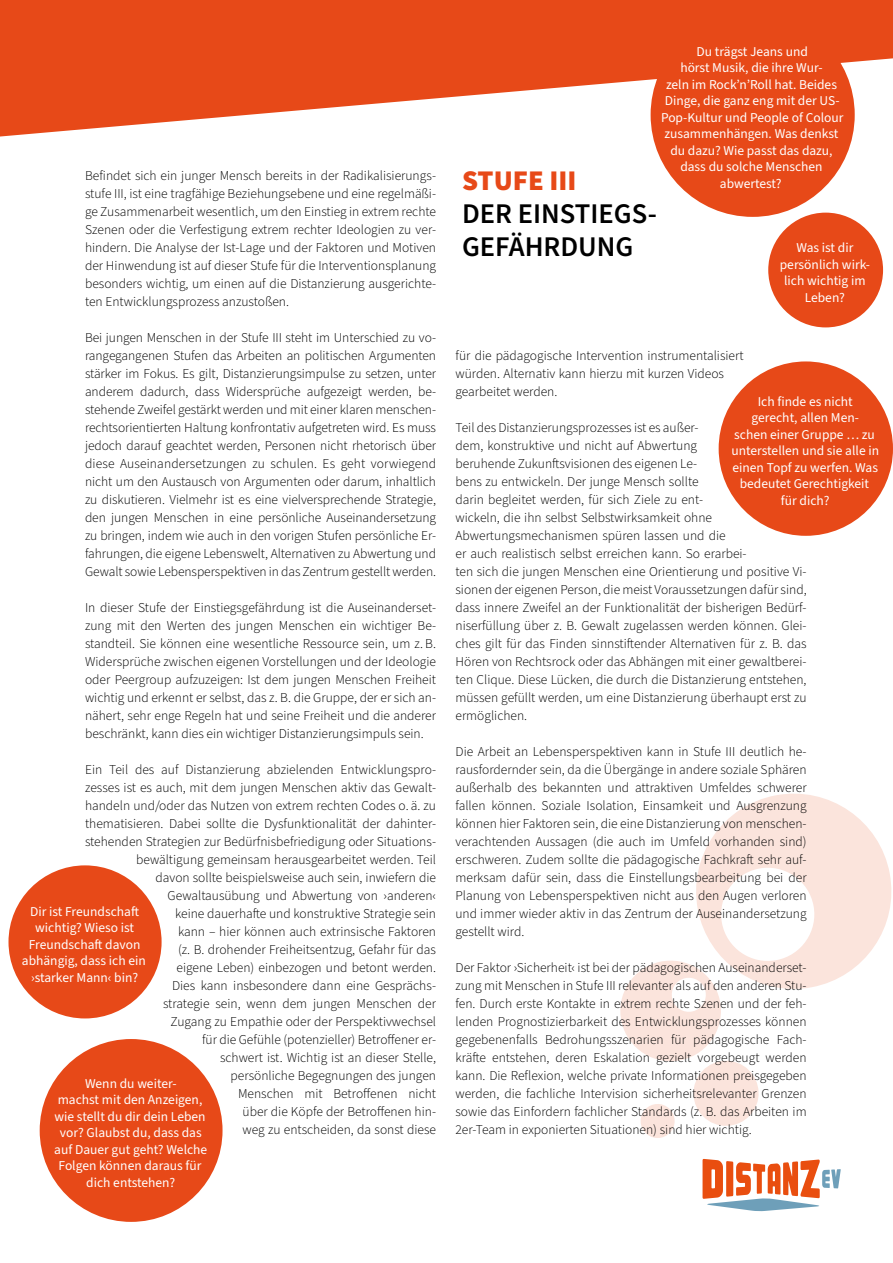
<style>
.page{position:relative;width:893px;height:1263px;background:#fff}
.page>*{position:absolute;margin:0;border:0;box-sizing:border-box;transform-origin:0 0}
.t1{font:600 28.5px/33px "Source Sans 3";color:#000}
.t2{font:900 28.5px "Source Sans 3";color:#e74918}
.t3{font:300 13.5px/18px "Source Sans 3";color:#000;text-align:justify}
.t4{font:13.5px/16.5px "Source Sans 3";color:#fff;text-align:center}
</style>
<div class="page">
<svg style="left:702px;top:1159px;width:139px;height:52px"></svg>
<svg style="left:0;top:0;width:893px;height:173px;fill:#e74918"></svg>
<svg style="left:620px;top:793px;width:272px;height:345px"></svg>
<div style="left:651px;top:13px;width:204px;height:204px;background:#e74918;border-radius:50%"></div>
<div style="left:9px;top:865px;width:153px;height:153px;background:#e74918;border-radius:50%"></div>
<div style="left:719px;top:361px;width:174px;height:175px;background:#e74918;border-radius:50%"></div>
<div style="left:40px;top:1039px;width:183px;height:183px;background:#e74918;border-radius:50%"></div>
<div style="left:768px;top:213px;width:115px;height:114px;background:#e74918;border-radius:50%"></div>
<p class="t3" style="left:85px;top:167px;width:353px">Befindet sich ein junger Mensch bereits in der Radikalisierungs&shy;stufe III, ist eine tragfähige Beziehungsebene und eine regelmäßi&shy;ge Zusammenarbeit wesentlich, um den Einstieg in extrem rechte Szenen oder die Verfestigung extrem rechter Ideologien zu ver&shy;hindern. Die Analyse der Ist-Lage und der Faktoren und Motiven der Hinwendung ist auf dieser Stufe für die Interventionsplanung besonders wichtig, um einen auf die Distanzierung ausgerichte&shy;ten Entwicklungsprozess anzustoßen.</p>
<p class="t3" style="left:85px;top:329px;width:353px">Bei jungen Menschen in der Stufe III steht im Unterschied zu vo&shy;rangegangenen Stufen das Arbeiten an politischen Argumenten stärker im Fokus. Es gilt, Distanzierungsimpulse zu setzen, unter anderem dadurch, dass Widersprüche aufgezeigt werden, be&shy;stehende Zweifel gestärkt werden und mit einer klaren menschen&shy;rechtsorientierten Haltung konfrontativ aufgetreten wird. Es muss jedoch darauf geachtet werden, Personen nicht rhetorisch über diese Auseinandersetzungen zu schulen. Es geht vorwiegend nicht um den Austausch von Argumenten oder darum, inhaltlich zu diskutieren. Vielmehr ist es eine vielversprechende Strategie, den jungen Menschen in eine persönliche Auseinandersetzung zu bringen, indem wie auch in den vorigen Stufen persönliche Er&shy;fahrungen, die eigene Lebenswelt, Alternativen zu Abwertung und Gewalt sowie Lebensperspektiven in das Zentrum gestellt werden.</p>
<p class="t3" style="left:85px;top:598px;width:353px">In dieser Stufe der Einstiegsgefährdung ist die Auseinanderset&shy;zung mit den Werten des jungen Menschen ein wichtiger Be&shy;standteil. Sie können eine wesentliche Ressource sein, um z. B.<br>Widersprüche zwischen eigenen Vorstellungen und der Ideologie oder Peergroup aufzuzeigen: Ist dem jungen Menschen Freiheit wichtig und erkennt er selbst, das z. B. die Gruppe, der er sich an&shy;nähert, sehr enge Regeln hat und seine Freiheit und die anderer beschränkt, kann dies ein wichtiger Distanzierungsimpuls sein.</p>
<p class="t3" style="left:85px;top:760px;width:353px;text-align:right">Ein Teil des auf Distanzierung abzielenden Entwicklungspro&shy;zesses ist es auch, mit dem jungen Menschen aktiv das Gewalt&shy;handeln und/oder das Nutzen von extrem rechten Codes o. ä. zu thematisieren. Dabei sollte die Dysfunktionalität der dahinter&shy;stehenden Strategien zur Bedürfnisbefriedigung oder Situations&shy;bewältigung gemeinsam herausgearbeitet werden. Teil<br>davon sollte beispielsweise auch sein, inwiefern die Gewaltausübung und Abwertung von ›anderen‹<br>keine dauerhafte und konstruktive Strategie sein<br>kann – hier können auch extrinsische Faktoren<br>(z. B. drohender Freiheitsentzug, Gefahr für das<br>eigene Leben) einbezogen und betont werden.<br>Dies kann insbesondere dann eine Gesprächs-<br>strategie sein, wenn dem jungen Menschen der<br>Zugang zu Empathie oder der Perspektivwechsel<br>für die Gefühle (potenzieller) Betroffener er-<br>schwert ist. Wichtig ist an dieser Stelle,<br>persönliche Begegnungen des jungen<br>Menschen mit Betroffenen nicht<br>über die Köpfe der Betroffenen hin-<br>weg zu entscheiden, da sonst diese</p>
<p class="t4" style="left:22px;top:903px;width:126px">Dir ist Freundschaft wichtig? Wieso ist<br>Freundschaft davon abhängig, dass ich ein ›starker Mann‹ bin?</p>
<p class="t4" style="left:54px;top:1075px;width:154px">Wenn du weiter-<br>machst mit den Anzeigen, wie stellt du dir dein Leben vor? Glaubst du, dass das auf Dauer gut geht? Welche<br>Folgen können daraus für dich entstehen?</p>
<p class="t4" style="left:661px;top:43px;width:184px">Du trägst Jeans und<br>hörst Musik, die ihre Wur-<br>zeln im Rock’n’Roll hat. Beides<br>Dinge, die ganz eng mit der US-<br>Pop-Kultur und People of Colour zusammenhängen. Was denkst du dazu? Wie passt das dazu, dass du solche Menschen abwertest?</p>
<h1 class="t2" style="left:462px;top:162px;width:116px">STUFE III</h1>
<h1 class="t1" style="left:462px;top:197px;width:196px">DER EINSTIEGS-<br>GEFÄHRDUNG</h1>
<p class="t4" style="left:780px;top:239px;width:92px">Was ist dir persönlich wirk&shy;lich wichtig im<br>Leben?</p>
<p class="t3" style="left:455px;top:346px;width:290px;text-align:left">für die pädagogische Intervention instrumentalisiert würden. Alternativ kann hierzu mit kurzen Videos gearbeitet werden.</p>
<p class="t3" style="left:455px;top:418px;width:353px;text-align:left">Teil des Distanzierungsprozesses ist es außer-<br>dem, konstruktive und nicht auf Abwertung<br>beruhende Zukunftsvisionen des eigenen Le-<br>bens zu entwickeln. Der junge Mensch sollte<br>darin begleitet werden, für sich Ziele zu ent-<br>wickeln, die ihn selbst Selbstwirksamkeit ohne Abwertungsmechanismen spüren lassen und die<br>er auch realistisch selbst erreichen kann. So erarbei-<br>ten sich die jungen Menschen eine Orientierung und positive Vi&shy;sionen der eigenen Person, die meist Voraussetzungen dafür sind, dass innere Zweifel an der Funktionalität der bisherigen Bedürf&shy;niserfüllung über z. B. Gewalt zugelassen werden können. Glei&shy;ches gilt für das Finden sinnstiftender Alternativen für z. B. das Hören von Rechtsrock oder das Abhängen mit einer gewaltberei&shy;ten Clique. Diese Lücken, die durch die Distanzierung entstehen, müssen gefüllt werden, um eine Distanzierung überhaupt erst zu ermöglichen.</p>
<p class="t3" style="left:455px;top:742px;width:353px">Die Arbeit an Lebensperspektiven kann in Stufe III deutlich he&shy;rausfordernder sein, da die Übergänge in andere soziale Sphären außerhalb des bekannten und attraktiven Umfeldes schwerer fallen können. Soziale Isolation, Einsamkeit und Ausgrenzung können hier Faktoren sein, die eine Distanzierung von menschen&shy;verachtenden Aussagen (die auch im Umfeld vorhanden sind) erschweren. Zudem sollte die pädagogische Fachkraft sehr auf&shy;merksam dafür sein, dass die Einstellungsbearbeitung bei der Planung von Lebensperspektiven nicht aus den Augen verloren und immer wieder aktiv in das Zentrum der Auseinandersetzung gestellt wird.</p>
<p class="t3" style="left:455px;top:958px;width:353px">Der Faktor ›Sicherheit‹ ist bei der pädagogischen Auseinanderset&shy;zung mit Menschen in Stufe III relevanter als auf den anderen Stu&shy;fen. Durch erste Kontakte in extrem rechte Szenen und der feh&shy;lenden Prognostizierbarkeit des Entwicklungsprozesses können gegebenenfalls Bedrohungsszenarien für pädagogische Fach&shy;kräfte entstehen, deren Eskalation gezielt vorgebeugt werden kann. Die Reflexion, welche private Informationen preisgegeben werden, die fachliche Intervision sicherheitsrelevanter Grenzen sowie das Einfordern fachlicher Standards (z. B. das Arbeiten im 2er-Team in exponierten Situationen) sind hier wichtig.</p>
<p class="t4" style="left:731px;top:393px;width:149px">Ich finde es nicht<br>gerecht, allen Men-<br>schen einer Gruppe … zu unterstellen und sie alle in einen Topf zu werfen. Was bedeutet Gerechtigkeit für dich?</p>
</div>
